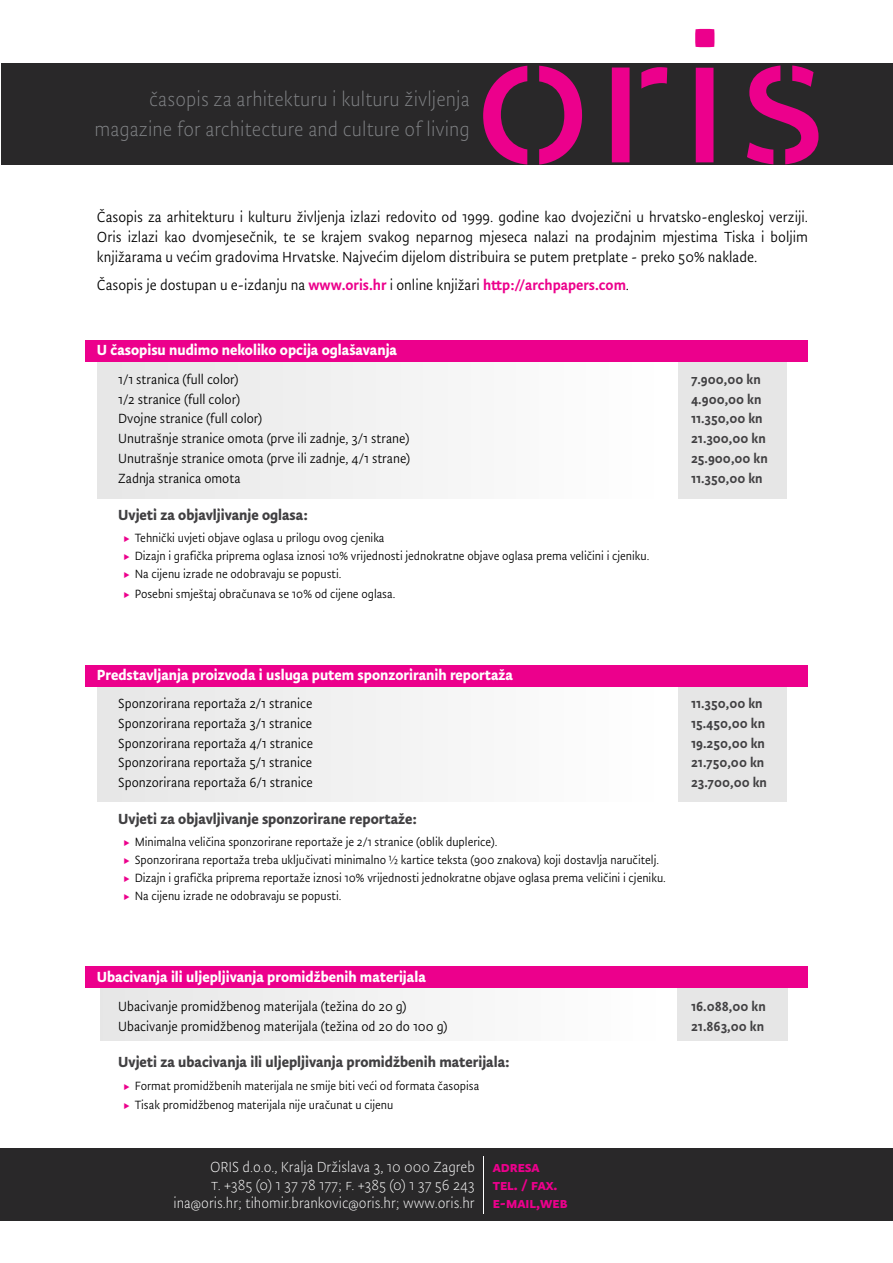
<style>
.page{position:relative;width:893px;height:1263px;background:#fff}
.page>*{position:absolute;margin:0;border:0;box-sizing:border-box;transform-origin:0 0}
.t1{font:300 22.5px/30.3px "Tempera";letter-spacing:.005em;color:#808285;text-align:right}
.t2{font:16.5px/19.8px "Tempera";color:#000;text-align:justify}
.t3{font:16.5px "Tempera Bld";color:#fff}
.t4{font:16.5px "Tempera Bld";color:#414042}
.t5{font:300 16.5px/18px "Tempera";color:#fff;text-align:right}
.t6{font:16.5px/18px "Tempera Bld";color:#ec008c}
.t7{font:15px "Tempera";color:#000}
.t8{font:500 15px "Tempera";color:#414042}
.t9{font:13.5px "Tempera";color:#000}
.s1{font-weight:500;color:#ec008c}
.s2{color:#ec008c}
</style>
<div class="page">
<div style="left:0;top:1148px;width:893px;height:73px;background:#292829"></div>
<div style="left:1px;top:64px;width:891px;height:101px;background:#292829"></div>
<svg style="left:483px;top:29px;width:335px;height:136px"></svg>
<hr style="left:483px;top:1155px;width:1px;height:58px;background:#fff">
<div style="left:677px;top:352px;width:110px;height:147px;background:#e6e6e6"></div>
<div style="left:97px;top:678px;width:577px;height:123px;background:#f3f3f3"></div>
<div style="left:677px;top:678px;width:110px;height:123px;background:#e6e6e6"></div>
<div style="left:677px;top:978px;width:110px;height:63px;background:#e6e6e6"></div>
<div style="left:100px;top:978px;width:575px;height:63px;background:#f3f3f3"></div>
<div style="left:97px;top:352px;width:577px;height:147px;background:#f3f3f3"></div>
<div style="left:85px;top:966px;width:723px;height:21px;background:#ec008c"></div>
<div style="left:671px;top:687px;width:6px;height:141px;background:#fff"></div>
<div style="left:85px;top:666px;width:723px;height:21px;background:#ec008c"></div>
<div style="left:85px;top:340px;width:723px;height:21px;background:#ec008c"></div>
<div style="left:671px;top:363px;width:6px;height:141px;background:#fff"></div>
<h1 class="t1" style="left:94px;top:84px;width:377px">časopis za arhitekturu i kulturu življenja magazine for architecture and culture of living</h1>
<p class="t2" style="left:97px;top:207px;width:712px">Časopis za arhitekturu i kulturu življenja izlazi redovito od 1999. godine kao dvojezični u hrvatsko-engleskoj verziji.<br>Oris izlazi kao dvomjesečnik, te se krajem svakog neparnog mjeseca nalazi na prodajnim mjestima Tiska i boljim knjižarama u većim gradovima Hrvatske. Najvećim dijelom distribuira se putem pretplate - preko 50% naklade.</p>
<p class="t2" style="left:97px;top:275px;width:534px">Časopis je dostupan u e-izdanju na <span class="s1">www.oris.hr</span> i online knjižari <span class="s1">http://archpapers.com</span>.</p>
<p class="t3" style="left:97px;top:341px;width:302px">U časopisu nudimo nekoliko opcija oglašavanja</p>
<p class="t7" style="left:118px;top:371px;width:122px">1/1 stranica (full color)</p>
<p class="t8" style="left:691px;top:370px;width:71px">7.900,00 kn</p>
<p class="t7" style="left:118px;top:391px;width:123px">1/2 stranice (full color)</p>
<p class="t8" style="left:691px;top:390px;width:72px">4.900,00 kn</p>
<p class="t7" style="left:118px;top:410px;width:146px">Dvojne stranice (full color)</p>
<p class="t8" style="left:691px;top:410px;width:73px">11.350,00 kn</p>
<p class="t7" style="left:118px;top:430px;width:293px">Unutrašnje stranice omota (prve ili zadnje, 3/1 strane)</p>
<p class="t8" style="left:691px;top:430px;width:76px">21.300,00 kn</p>
<p class="t7" style="left:118px;top:450px;width:293px">Unutrašnje stranice omota (prve ili zadnje, 4/1 strane)</p>
<p class="t8" style="left:691px;top:450px;width:78px">25.900,00 kn</p>
<p class="t7" style="left:118px;top:470px;width:124px">Zadnja stranica omota</p>
<p class="t8" style="left:691px;top:469px;width:73px">11.350,00 kn</p>
<p class="t4" style="left:118px;top:505px;width:191px">Uvjeti za objavljivanje oglasa:</p>
<p class="t9" style="left:118px;top:530px;width:268px"><span class="s2">✔</span>Tehnički uvjeti objave oglasa u prilogu ovog cjenika</p>
<p class="t9" style="left:118px;top:548px;width:533px"><span class="s2">✔</span>Dizajn i grafička priprema oglasa iznosi 10% vrijednosti jednokratne objave oglasa prema veličini i cjeniku.</p>
<p class="t9" style="left:118px;top:566px;width:225px"><span class="s2">✔</span>Na cijenu izrade ne odobravaju se popusti.</p>
<p class="t9" style="left:118px;top:586px;width:279px"><span class="s2">✔</span>Posebni smještaj obračunava se 10% od cijene oglasa.</p>
<p class="t3" style="left:97px;top:665px;width:418px">Predstavljanja proizvoda i usluga putem sponzoriranih reportaža</p>
<p class="t7" style="left:118px;top:695px;width:196px">Sponzorirana reportaža 2/1 stranice</p>
<p class="t8" style="left:691px;top:695px;width:73px">11.350,00 kn</p>
<p class="t7" style="left:118px;top:715px;width:196px">Sponzorirana reportaža 3/1 stranice</p>
<p class="t8" style="left:691px;top:715px;width:76px">15.450,00 kn</p>
<p class="t7" style="left:118px;top:735px;width:196px">Sponzorirana reportaža 4/1 stranice</p>
<p class="t8" style="left:691px;top:734px;width:75px">19.250,00 kn</p>
<p class="t7" style="left:118px;top:754px;width:196px">Sponzorirana reportaža 5/1 stranice</p>
<p class="t8" style="left:691px;top:754px;width:75px">21.750,00 kn</p>
<p class="t7" style="left:118px;top:774px;width:196px">Sponzorirana reportaža 6/1 stranice</p>
<p class="t8" style="left:691px;top:774px;width:77px">23.700,00 kn</p>
<p class="t4" style="left:118px;top:809px;width:300px">Uvjeti za objavljivanje sponzorirane reportaže:</p>
<p class="t9" style="left:118px;top:835px;width:381px"><span class="s2">✔</span>Minimalna veličina sponzorirane reportaže je 2/1 stranice (oblik duplerice).</p>
<p class="t9" style="left:118px;top:853px;width:542px"><span class="s2">✔</span>Sponzorirana reportaža treba uključivati minimalno ½ kartice teksta (900 znakova) koji dostavlja naručitelj.</p>
<p class="t9" style="left:118px;top:871px;width:549px"><span class="s2">✔</span>Dizajn i grafička priprema reportaže iznosi 10% vrijednosti jednokratne objave oglasa prema veličini i cjeniku.</p>
<p class="t9" style="left:118px;top:889px;width:225px"><span class="s2">✔</span>Na cijenu izrade ne odobravaju se popusti.</p>
<p class="t3" style="left:97px;top:968px;width:330px">Ubacivanja ili uljepljivanja promidžbenih materijala</p>
<p class="t7" style="left:118px;top:998px;width:290px">Ubacivanje promidžbenog materijala (težina do 20 g)</p>
<p class="t8" style="left:691px;top:997px;width:76px">16.088,00 kn</p>
<p class="t7" style="left:118px;top:1018px;width:331px">Ubacivanje promidžbenog materijala (težina od 20 do 100 g)</p>
<p class="t8" style="left:691px;top:1017px;width:75px">21.863,00 kn</p>
<p class="t4" style="left:118px;top:1053px;width:393px">Uvjeti za ubacivanja ili uljepljivanja promidžbenih materijala:</p>
<p class="t9" style="left:118px;top:1078px;width:363px"><span class="s2">✔</span>Format promidžbenih materijala ne smije biti veći od formata časopisa</p>
<p class="t9" style="left:118px;top:1098px;width:277px"><span class="s2">✔</span>Tisak promidžbenog materijala nije uračunat u cijenu</p>
<p class="t5" style="left:174px;top:1158px;width:303px">ORIS d.o.o., Kralja Držislava 3, 10 000 Zagreb<br>t. +385 (0) 1 37 78 177; f. +385 (0) 1 37 56 243 ina@oris.hr; tihomir.brankovic@oris.hr; www.oris.hr</p>
<p class="t6" style="left:493px;top:1158px;width:76px">adresa tel. / fax. e-mail,web</p>
</div>
